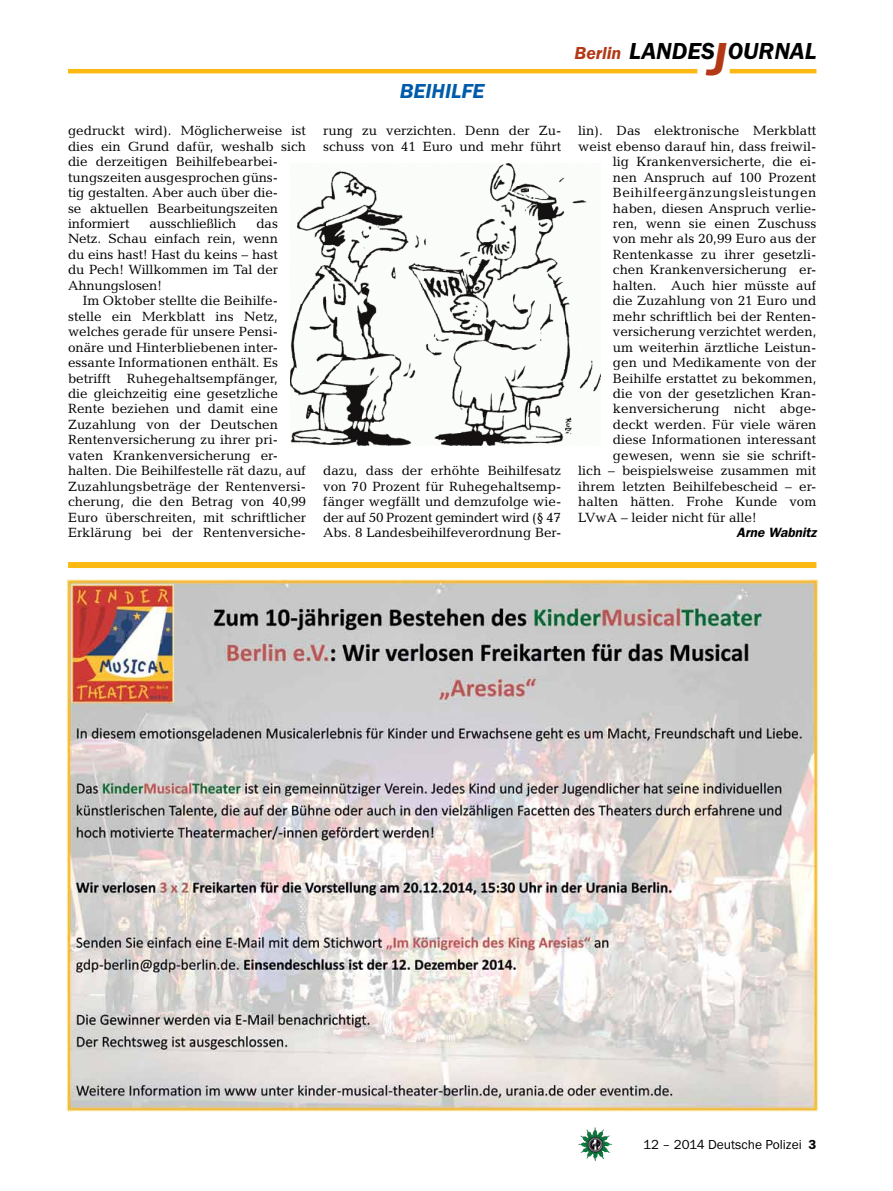
<style>
.page{position:relative;width:893px;height:1191px;background:#fff}
.page>*{position:absolute;margin:0;border:0;box-sizing:border-box;transform-origin:0 0}
.t1{font:italic 600 24px "Franklin Gothic Itc T";color:#000}
._01__RUBRIKENZEILE_o{font:italic 600 21px "Franklin Gothic Itc T";color:#005baa}
.t2{font:italic 600 18px "Franklin Gothic Itc T";color:#b33916}
._09__GRUNDTEXT___Blo{font:13.5px/15.5px "Candida";color:#000}
._09__GRUNDTEXT___Blo-2{font:13.5px "Candida";letter-spacing:.04em;color:#000}
.t3{font:13.5px "Franklin Gothic Itc T";color:#000}
._13__UNTERSCHRIFT_Ar{font:italic 600 13.5px "Franklin Gothic";color:#000}
.s1{font-size:48px;color:#b33916}
.s2{font-weight:600}
</style>
<div class="page">
<img style="left:578px;top:1127px;width:17px;height:25px">
<hr style="left:730px;top:69px;width:86px;height:4px;background:#fdb913">
<hr style="left:68px;top:69px;width:629px;height:4px;background:#fdb913">
<img style="left:291px;top:164px;width:309px;height:281px">
<img style="left:67px;top:580px;width:751px;height:531px">
<div style="left:68px;top:562px;width:748px;height:6px;background:#fdb913"></div>
<p class="_09__GRUNDTEXT___Blo" style="left:68px;top:123px;width:240px">gedruckt wird). Möglicherweise ist dies ein Grund dafür, weshalb sich die derzeitigen Beihilfebearbei&shy;tungszeiten ausgesprochen güns-<br>tig gestalten. Aber auch über die-<br>se aktuellen Bearbeitungszeiten informiert</p>
<p class="_09__GRUNDTEXT___Blo" style="left:68px;top:216px;width:211px;text-align:justify;text-indent:188px">das Netz. Schau einfach rein, wenn du eins hast! Hast du keins – hast du Pech! Willkommen im Tal der Ahnungslosen!</p>
<p class="_09__GRUNDTEXT___Blo" style="left:68px;top:293px;width:240px;text-indent:15px">Im Oktober stellte die Beihilfe&shy;stelle ein Merkblatt ins Netz, welches gerade für unsere Pensi&shy;onäre und Hinterbliebenen inter&shy;essante Informationen enthält. Es betrifft Ruhegehaltsempfänger,<br>die gleichzeitig eine gesetzliche Rente beziehen und damit eine Zuzahlung von der Deutschen Rentenversicherung zu ihrer pri&shy;vaten Krankenversicherung er&shy;halten. Die Beihilfestelle rät dazu, auf Zuzahlungsbeträge der Rentenversi&shy;cherung, die den Betrag von 40,99<br>Euro überschreiten, mit schriftlicher Erklärung bei der Rentenversiche-</p>
<p class="_09__GRUNDTEXT___Blo" style="left:150px;top:216px;width:88px">ausschließlich</p>
<p class="_01__RUBRIKENZEILE_o" style="left:400px;top:79px;width:86px">BEIHILFE</p>
<p class="_09__GRUNDTEXT___Blo" style="left:323px;top:123px;width:240px">rung zu verzichten. Denn der Zu&shy;schuss von 41 Euro und mehr führt</p>
<p class="_09__GRUNDTEXT___Blo" style="left:323px;top:463px;width:240px;text-align:justify">dazu, dass der erhöhte Beihilfesatz von 70 Prozent für Ruhegehaltsemp&shy;fänger wegfällt und demzufolge wie&shy;der auf 50 Prozent gemindert wird (§ 47<br>Abs. 8 Landesbeihilfeverordnung Ber-</p>
<p class="t2" style="left:575px;top:42px;width:48px">Berlin</p>
<p class="t1" style="left:629px;top:37px;width:189px">LANDES<span class="s1">J</span>OURNAL</p>
<p class="_09__GRUNDTEXT___Blo" style="left:578px;top:123px;width:240px">lin). Das elektronische Merkblatt</p>
<p class="_09__GRUNDTEXT___Blo" style="left:578px;top:138px;width:240px">weist ebenso darauf hin, dass freiwil-</p>
<p class="_09__GRUNDTEXT___Blo" style="left:613px;top:154px;width:205px">lig Krankenversicherte, die ei-</p>
<p class="_09__GRUNDTEXT___Blo" style="left:613px;top:169px;width:205px">nen Anspruch auf 100 Prozent</p>
<p class="_09__GRUNDTEXT___Blo-2" style="left:613px;top:185px;width:205px">Beihilfeergänzungsleistungen</p>
<p class="_09__GRUNDTEXT___Blo" style="left:613px;top:200px;width:205px">haben, diesen Anspruch verlie-</p>
<p class="_09__GRUNDTEXT___Blo" style="left:613px;top:216px;width:205px">ren, wenn sie einen Zuschuss</p>
<p class="_09__GRUNDTEXT___Blo" style="left:613px;top:231px;width:205px">von mehr als 20,99 Euro aus der</p>
<p class="_09__GRUNDTEXT___Blo" style="left:613px;top:247px;width:205px">Rentenkasse zu ihrer gesetzli-</p>
<p class="_09__GRUNDTEXT___Blo" style="left:613px;top:262px;width:205px">chen Krankenversicherung er-</p>
<p class="_09__GRUNDTEXT___Blo" style="left:613px;top:277px;width:205px">halten. Auch hier müsste auf</p>
<p class="_09__GRUNDTEXT___Blo" style="left:613px;top:293px;width:205px">die Zuzahlung von 21 Euro und</p>
<p class="_09__GRUNDTEXT___Blo" style="left:613px;top:308px;width:205px">mehr schriftlich bei der Renten-</p>
<p class="_09__GRUNDTEXT___Blo" style="left:613px;top:324px;width:205px">versicherung verzichtet werden,</p>
<p class="_09__GRUNDTEXT___Blo" style="left:613px;top:339px;width:205px">um weiterhin ärztliche Leistun-</p>
<p class="_09__GRUNDTEXT___Blo" style="left:613px;top:355px;width:205px">gen und Medikamente von der</p>
<p class="_09__GRUNDTEXT___Blo" style="left:613px;top:370px;width:205px">Beihilfe erstattet zu bekommen,</p>
<p class="_09__GRUNDTEXT___Blo" style="left:613px;top:386px;width:205px">die von der gesetzlichen Kran-</p>
<p class="_09__GRUNDTEXT___Blo" style="left:613px;top:401px;width:205px">kenversicherung nicht abge-</p>
<p class="_09__GRUNDTEXT___Blo" style="left:613px;top:416px;width:205px">deckt werden. Für viele wären</p>
<p class="_09__GRUNDTEXT___Blo" style="left:613px;top:432px;width:205px">diese Informationen interessant</p>
<p class="_09__GRUNDTEXT___Blo" style="left:613px;top:447px;width:205px">gewesen, wenn sie sie schrift-</p>
<p class="_09__GRUNDTEXT___Blo" style="left:578px;top:463px;width:240px">lich – beispielsweise zusammen mit</p>
<p class="_09__GRUNDTEXT___Blo" style="left:578px;top:478px;width:240px">ihrem letzten Beihilfebescheid – er-</p>
<p class="_09__GRUNDTEXT___Blo" style="left:578px;top:494px;width:240px">halten hätten. Frohe Kunde vom</p>
<p class="_09__GRUNDTEXT___Blo" style="left:578px;top:509px;width:180px">LVwA – leider nicht für alle!</p>
<p class="_13__UNTERSCHRIFT_Ar" style="left:737px;top:524px;width:81px">Arne Wabnitz</p>
<p class="t3" style="left:643px;top:1136px;width:175px">12 – 2014 Deutsche Polizei <span class="s2">3</span></p>
</div>
